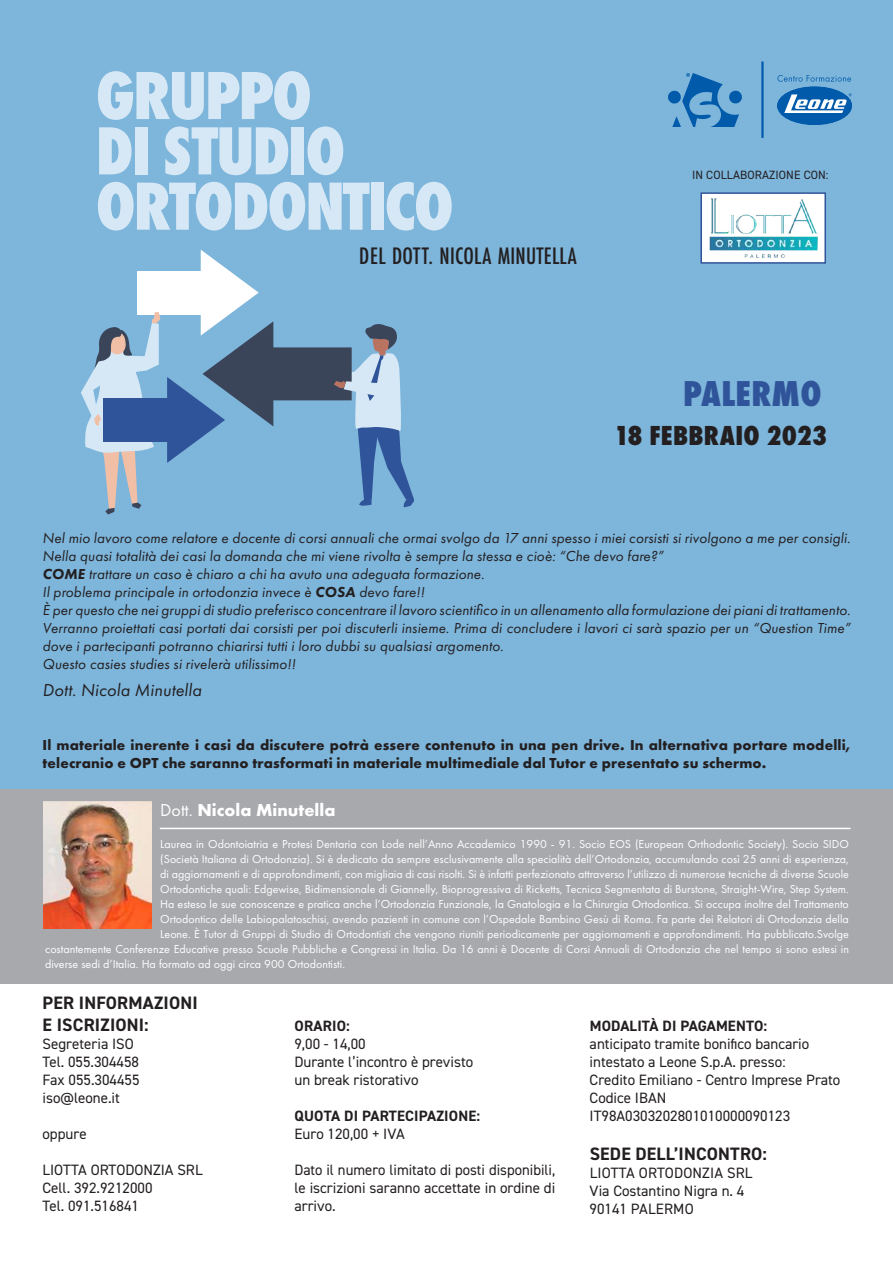
<style>
.page{position:relative;width:893px;height:1263px;background:#fff}
.page>*{position:absolute;margin:0;border:0;box-sizing:border-box;transform-origin:0 0}
.t1{font:800 70.5px/55.3px "Futura PT Cond";letter-spacing:-.03em;color:#d6e8f5}
.t2{font:800 37.35px "Futura PT Cond";letter-spacing:.01em;color:#305499}
.t3{font:800 28.5px "Futura PT Cond";letter-spacing:.01em;color:#231f20}
.t4{font:500 24.75px "Futura PT Cond";letter-spacing:.01em;color:#231f20}
.t5{font:700 18px/21.6px "DIN2014";letter-spacing:.01em;color:#231f20}
.t6{font:700 18px "Futura PT";color:#fff}
.t7{font:italic 18px "Futura PT";letter-spacing:.01em;color:#231f20}
.t8{font:italic 15px/18px "Futura PT";letter-spacing:.01em;color:#231f20}
.t9{font:15px/18px "DIN2014";color:#231f20}
.t10{font:700 15px/18px "Futura PT";letter-spacing:.01em;color:#231f20}
.t11{font:700 15px "DIN2014";letter-spacing:.01em;color:#231f20}
.t12{font:12px "Futura PT";color:#fff}
.t13{font:12px "DIN2014";letter-spacing:.01em;color:#231f20}
.s1{font-weight:800}
.s2{font-weight:400}
</style>
<div class="page">
<div style="left:0;top:768px;width:893px;height:216px;background:#a8a9ad"></div>
<hr style="left:160px;top:828px;width:690px;height:1px;background:#fff">
<img style="left:43px;top:802px;width:109px;height:127px">
<div style="left:0;top:0;width:893px;height:789px;background:#7db5db"></div>
<div style="left:137px;top:271px;width:72px;height:43px;background:#fff"></div>
<div style="left:103px;top:398px;width:72px;height:44px;background:#305499"></div>
<svg style="left:167px;top:250px;width:247px;height:258px"></svg>
<svg style="left:81px;top:312px;width:79px;height:202px"></svg>
<img style="left:703px;top:195px;width:120px;height:66px">
<div style="left:700px;top:192px;width:126px;height:72px;border:2px solid #305499"></div>
<hr style="left:761px;top:62px;width:3px;height:76px;background:#015aaa">
<svg style="left:777px;top:75px;width:75px;height:50px"></svg>
<svg style="left:668px;top:73px;width:74px;height:53px"></svg>
<h1 class="t1" style="left:96px;top:68px;width:360px">GRUPPO<br>DI STUDIO<br>ORTODONTICO</h1>
<h3 class="t4" style="left:359px;top:241px;width:219px">DEL DOTT. NICOLA MINUTELLA</h3>
<p class="t13" style="left:692px;top:167px;width:138px">IN COLLABORAZIONE CON:</p>
<h2 class="t2" style="left:683px;top:371px;width:140px">PALERMO</h2>
<h3 class="t3" style="left:614px;top:418px;width:215px">18 FEBBRAIO 2023</h3>
<p class="t8" style="left:43px;top:529px;width:809px">Nel mio lavoro come relatore e docente di corsi annuali che ormai svolgo da 17 anni spesso i miei corsisti si rivolgono a me per consigli.<br>Nella quasi totalità dei casi la domanda che mi viene rivolta è sempre la stessa e cioè: “Che devo fare?”<br><span class="s1">COME</span> trattare un caso è chiaro a chi ha avuto una adeguata formazione.<br>Il problema principale in ortodonzia invece è <span class="s1">COSA</span> devo fare!!<br>È per questo che nei gruppi di studio preferisco concentrare il lavoro scientifico in un allenamento alla formulazione dei piani di trattamento.<br>Verranno proiettati casi portati dai corsisti per poi discuterli insieme. Prima di concludere i lavori ci sarà spazio per un “Question Time” dove i partecipanti potranno chiarirsi tutti i loro dubbi su qualsiasi argomento.<br>Questo casies studies si rivelerà utilissimo!!</p>
<h3 class="t7" style="left:43px;top:679px;width:161px">Dott. Nicola Minutella</h3>
<p class="t10" style="left:43px;top:736px;width:809px">Il materiale inerente i casi da discutere potrà essere contenuto in una pen drive. In alternativa portare modelli, telecranio e OPT che saranno trasformati in materiale multimediale dal Tutor e presentato su schermo.</p>
<h3 class="t6" style="left:160px;top:798px;width:177px"><span class="s2">Dott.</span> Nicola Minutella</h3>
<p class="t12" style="left:160px;top:837px;width:690px">Laurea in Odontoiatria e Protesi Dentaria con Lode nell’Anno Accademico 1990 - 91. Socio EOS (European Orthodontic Society). Socio SIDO</p>
<p class="t12" style="left:160px;top:852px;width:690px">(Società Italiana di Ortodonzia). Si è dedicato da sempre esclusivamente alla specialità dell’Ortodonzia, accumulando così 25 anni di esperienza,</p>
<p class="t12" style="left:160px;top:867px;width:690px">di aggiornamenti e di approfondimenti, con migliaia di casi risolti. Si è infatti perfezionato attraverso l’utilizzo di numerose tecniche di diverse Scuole</p>
<p class="t12" style="left:160px;top:882px;width:690px">Ortodontiche quali: Edgewise, Bidimensionale di Giannelly, Bioprogressiva di Ricketts, Tecnica Segmentata di Burstone, Straight-Wire, Step System.</p>
<p class="t12" style="left:160px;top:897px;width:690px">Ha esteso le sue conoscenze e pratica anche l’Ortodonzia Funzionale, la Gnatologia e la Chirurgia Ortodontica. Si occupa inoltre del Trattamento</p>
<p class="t12" style="left:160px;top:912px;width:690px">Ortodontico delle Labiopalatoschisi, avendo pazienti in comune con l’Ospedale Bambino Gesù di Roma. Fa parte dei Relatori di Ortodonzia della</p>
<p class="t12" style="left:160px;top:927px;width:690px">Leone. È Tutor di Gruppi di Studio di Ortodontisti che vengono riuniti periodicamente per aggiornamenti e approfondimenti. Ha pubblicato.Svolge</p>
<p class="t12" style="left:45px;top:942px;width:805px">costantemente Conferenze Educative presso Scuole Pubbliche e Congressi in Italia. Da 16 anni è Docente di Corsi Annuali di Ortodonzia che nel tempo si sono estesi in</p>
<p class="t12" style="left:45px;top:957px;width:302px">diverse sedi d’Italia. Ha formato ad oggi circa 900 Ortodontisti.</p>
<h3 class="t5" style="left:43px;top:992px;width:157px">PER INFORMAZIONI<br>E ISCRIZIONI:</h3>
<p class="t9" style="left:43px;top:1034px;width:99px">Segreteria ISO<br>Tel. 055.304458<br>Fax 055.304455 iso@leone.it</p>
<p class="t9" style="left:43px;top:1124px;width:46px">oppure</p>
<p class="t9" style="left:43px;top:1160px;width:162px">LIOTTA ORTODONZIA SRL<br>Cell. 392.9212000<br>Tel. 091.516841</p>
<p class="t11" style="left:295px;top:1015px;width:57px">ORARIO:</p>
<p class="t9" style="left:294px;top:1034px;width:180px">9,00 - 14,00<br>Durante l’incontro è previsto un break ristorativo</p>
<p class="t11" style="left:295px;top:1105px;width:187px">QUOTA DI PARTECIPAZIONE:</p>
<p class="t9" style="left:294px;top:1124px;width:112px">Euro 120,00 + IVA</p>
<p class="t9" style="left:294px;top:1160px;width:262px;text-align:justify">Dato il numero limitato di posti disponibili, le iscrizioni saranno accettate in ordine di arrivo.</p>
<p class="t11" style="left:590px;top:1015px;width:179px">MODALITÀ DI PAGAMENTO:</p>
<p class="t9" style="left:590px;top:1034px;width:252px">anticipato tramite bonifico bancario intestato a Leone S.p.A. presso:<br>Credito Emiliano - Centro Imprese Prato<br>Codice IBAN<br>IT98A0303202801010000090123</p>
<h3 class="t5" style="left:590px;top:1143px;width:179px">SEDE DELL’INCONTRO:</h3>
<p class="t9" style="left:590px;top:1164px;width:164px">LIOTTA ORTODONZIA SRL<br>Via Costantino Nigra n. 4<br>90141 PALERMO</p>
</div>
